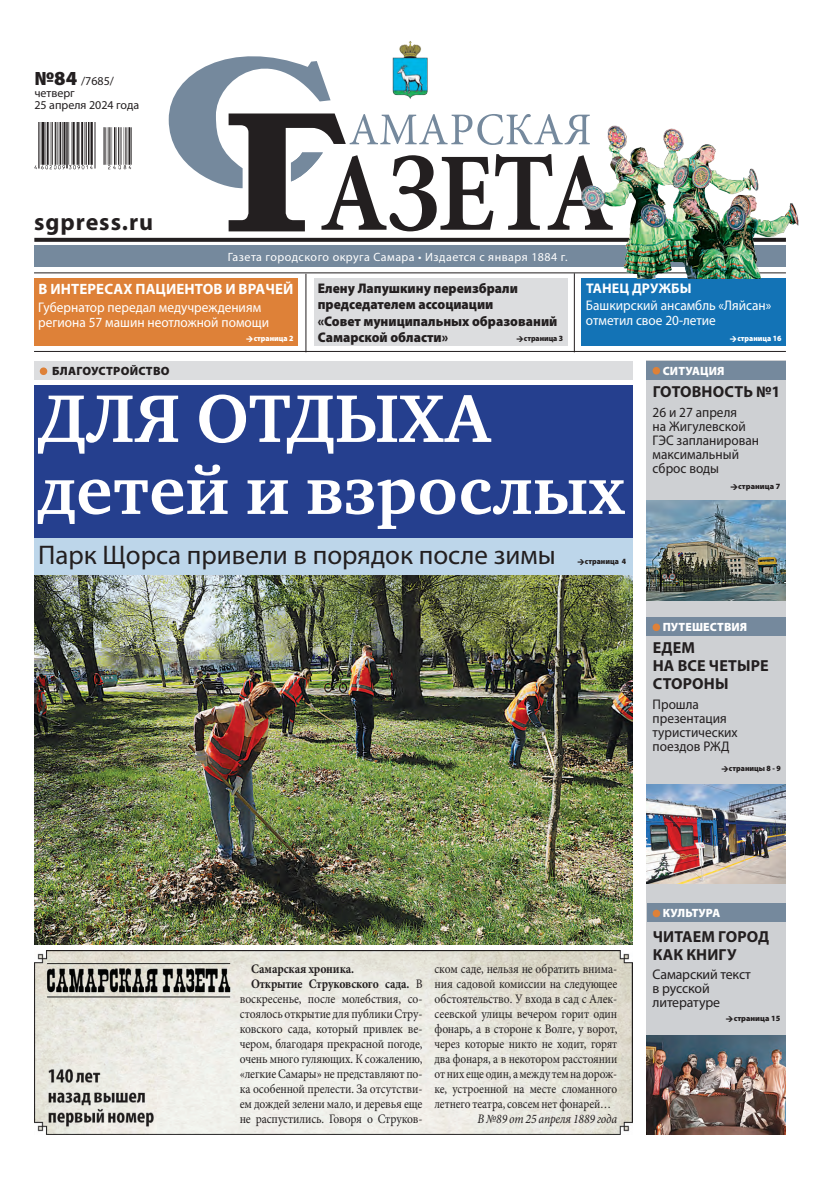
<style>
.page{position:relative;width:820px;height:1191px;background:#fff}
.page>*{position:absolute;margin:0;border:0;box-sizing:border-box;transform-origin:0 0}
.заголовок{font:700 69px/72px "Charter C";color:#fff}
.подзаголовок{font:27px "Myriad Pro";color:#231f20}
.t1{font:700 24px "Myriad Pro";letter-spacing:.04em;color:#231f20}
.анонс_2_заголовок{font:700 16px/18px "Myriad Pro";letter-spacing:.01em;color:#231f20}
.анонс_2_заголовок-2{font:700 15px "Myriad Pro";letter-spacing:.01em;color:#fff}
.анонс_2_заголовок-3{font:14px/14.4px "Myriad Pro";color:#fff;scale:.95 1}
.анонс_1_подзаголовок{font:14px/14px "Myriad Pro";color:#231f20;scale:.95 1}
.анонс_2_заголовок-4{font:900 14px/16.3px "Myriad Pro";color:#231f20;scale:.95 1}
.анонс_1_подзаголовок-2{font:14px/14px "Myriad Pro";color:#231f20}
.анонс_2_заголовок-5{font:700 14px "Myriad Pro";letter-spacing:.01em;color:#fff}
.ЗАГ_в_ТЕКСТЕ{font:13px/15px "Minion Pro";letter-spacing:-.01em;color:#231f20;text-align:justify;scale:.89 1}
.ЗАГ_в_ТЕКСТЕ-2{font:italic 13px "Minion Pro";letter-spacing:-.01em;color:#231f20;scale:.9 1}
.ЗАГ_в_ТЕКСТЕ-3{font:700 13px "Minion Pro";letter-spacing:-.01em;color:#231f20;scale:.9 1}
.t2{font:12px "Myriad Pro";letter-spacing:.04em;color:#fff}
.t3{font:12px/12px "Myriad Pro";color:#231f20}
.рубрика_на_плашке{font:900 12px "Myriad Pro";letter-spacing:.01em;color:#fff}
.надзаголовок_01{font:900 12px "Myriad Pro";letter-spacing:.02em;color:#231f20}
.анонс_1_подзаголовок-3{font:900 8px "Myriad Pro";color:#231f20;scale:.95 1}
.анонс_1_подзаголовок-4{font:900 8px "Myriad Pro";color:#231f20}
.анонс_2_заголовок-6{font:900 8px "Myriad Pro";color:#fff;scale:.95 1}
.анонс_2_заголовок-7{font:900 8px "Myriad Pro";letter-spacing:-.01em;color:#231f20;scale:.95 1}
.s1{font-weight:900;font-size:20px}
.s2{font-weight:700}
</style>
<div class="page">
<div style="left:34px;top:246px;width:751px;height:21px;background:#75899d"></div>
<div style="left:646px;top:360px;width:139px;height:774px;background:#ced0d3"></div>
<div style="left:646px;top:903px;width:139px;height:19px;background:#75899d"></div>
<div style="left:652px;top:909px;width:8px;height:8px;background:#de8138;border-radius:50%"></div>
<hr style="left:34px;top:351px;width:751px;height:1px;background:#231f20">
<div style="left:313px;top:278px;width:254px;height:68px;background:#dcdddf"></div>
<div style="left:34px;top:361px;width:598px;height:19px;background:#dcdddf"></div>
<div style="left:40px;top:367px;width:7px;height:8px;background:#de8138;border-radius:50%"></div>
<hr style="left:305px;top:274px;width:1px;height:78px;background:#231f20">
<hr style="left:573px;top:273px;width:1px;height:79px;background:#231f20">
<svg style="left:34px;top:238px;width:526px;height:4px;background:#2c2829"></svg>
<img style="left:34px;top:122px;width:98px;height:48px">
<svg style="left:169px;top:41px;width:391px;height:190px"></svg>
<img style="left:34px;top:575px;width:598px;height:369px">
<div style="left:646px;top:617px;width:139px;height:19px;background:#75899d"></div>
<div style="left:652px;top:623px;width:7px;height:8px;background:#de8138;border-radius:50%"></div>
<div style="left:646px;top:361px;width:139px;height:18px;background:#75899d"></div>
<div style="left:652px;top:367px;width:7px;height:7px;background:#de8138;border-radius:50%"></div>
<div style="left:34px;top:385px;width:598px;height:153px;background:#253f8e"></div>
<div style="left:34px;top:538px;width:598px;height:37px;background:#bdd6ea"></div>
<div style="left:581px;top:278px;width:204px;height:68px;background:#1373b6"></div>
<div style="left:34px;top:278px;width:264px;height:68px;background:#de8138"></div>
<img style="left:646px;top:784px;width:139px;height:99px">
<img style="left:646px;top:1035px;width:139px;height:99px">
<img style="left:646px;top:501px;width:139px;height:99px">
<hr style="left:34px;top:272px;width:751px;height:1px;background:#231f20">
<img style="left:34px;top:950px;width:598px;height:184px">
<img style="left:560px;top:114px;width:239px;height:164px">
<p class="t3" style="left:34px;top:75px;width:106px"><span class="s1">№84</span> /7685/ четверг<br>25 апреля 2024 года</p>
<p class="t1" style="left:34px;top:206px;width:120px">sgpress.ru</p>
<p class="t2" style="left:228px;top:249px;width:341px">Газета городского округа Самара • Издается с января 1884 г.</p>
<p class="анонс_2_заголовок-2" style="left:38px;top:279px;width:256px">В ИНТЕРЕСАХ ПАЦИЕНТОВ И ВРАЧЕЙ</p>
<p class="анонс_2_заголовок-3" style="left:38px;top:299px;width:244px;line-height:15.1px">Губернатор передал медучреждениям региона 57 машин неотложной помощи</p>
<p class="анонс_2_заголовок-6" style="left:254px;top:333px;width:43px">страница 2</p>
<p class="анонс_2_заголовок-4" style="left:317px;top:280px;width:254px">Елену Лапушкину переизбрали председателем ассоциации<br>«Совет муниципальных образований<br>Самарской области»</p>
<p class="анонс_2_заголовок-7" style="left:523px;top:333px;width:43px">страница 3</p>
<p class="анонс_2_заголовок-5" style="left:585px;top:279px;width:107px">ТАНЕЦ ДРУЖБЫ</p>
<p class="анонс_2_заголовок-3" style="left:585px;top:298px;width:197px">Башкирский ансамбль «Ляйсан» отметил свое 20-летие</p>
<p class="анонс_2_заголовок-6" style="left:737px;top:333px;width:48px">страница 16</p>
<p class="надзаголовок_01" style="left:52px;top:364px;width:119px">БЛАГОУСТРОЙСТВО</p>
<p class="заголовок" style="left:38px;top:383px;width:588px">ДЛЯ ОТДЫХА детей и взрослых</p>
<p class="подзаголовок" style="left:38px;top:538px;width:518px">Парк Щорса привели в порядок после зимы</p>
<p class="анонс_1_подзаголовок-3" style="left:584px;top:557px;width:45px">страница 4</p>
<p class="рубрика_на_плашке" style="left:662px;top:364px;width:63px">СИТУАЦИЯ</p>
<p class="анонс_2_заголовок" style="left:652px;top:382px;width:129px">ГОТОВНОСТЬ №1</p>
<p class="анонс_1_подзаголовок" style="left:652px;top:405px;width:113px">26 и 27 апреля<br>на Жигулевской<br>ГЭС запланирован максимальный сброс воды</p>
<p class="анонс_1_подзаголовок-4" style="left:738px;top:482px;width:43px">страница 7</p>
<p class="рубрика_на_плашке" style="left:662px;top:620px;width:86px">ПУТЕШЕСТВИЯ</p>
<p class="анонс_2_заголовок" style="left:652px;top:638px;width:117px">ЕДЕМ<br>НА ВСЕ ЧЕТЫРЕ<br>СТОРОНЫ</p>
<p class="анонс_1_подзаголовок" style="left:652px;top:696px;width:91px">Прошла презентация туристических поездов РЖД</p>
<p class="анонс_1_подзаголовок-3" style="left:728px;top:764px;width:56px">страницы 8 - 9</p>
<p class="ЗАГ_в_ТЕКСТЕ-3" style="left:251px;top:959px;width:116px">Самарская хроника.</p>
<p class="ЗАГ_в_ТЕКСТЕ" style="left:240px;top:976px;width:207px;text-indent:11px"><span class="s2">Открытие Струковского сада.</span> В воскресенье, после молебствия, со&shy;стоялось открытие для публики Стру&shy;ковского сада, который привлек ве&shy;чером, благодаря прекрасной погоде, очень много гуляющих. К сожалению, «легкие Самары» не представляют по&shy;ка особенной прелести. За отсутстви&shy;ем дождей зелени мало, и деревья еще не распустились. Говоря о Струков-</p>
<p class="ЗАГ_в_ТЕКСТЕ" style="left:434px;top:961px;width:207px">ском саде, нельзя не обратить внима&shy;ния садовой комиссии на следующее обстоятельство. У входа в сад с Алек&shy;сеевской улицы вечером горит один фонарь, а в стороне к Волге, у ворот, через которые никто не ходит, горят два фонаря, а в некотором расстоянии от них еще один, а между тем на дорож&shy;ке, устроенной на месте сломанного летнего театра, совсем нет фонарей…</p>
<p class="ЗАГ_в_ТЕКСТЕ-2" style="left:477px;top:1109px;width:157px">В №89 от 25 апреля 1889 года</p>
<p class="рубрика_на_плашке" style="left:662px;top:906px;width:59px">КУЛЬТУРА</p>
<p class="анонс_2_заголовок" style="left:652px;top:926px;width:118px">ЧИТАЕМ ГОРОД<br>КАК КНИГУ</p>
<p class="анонс_1_подзаголовок-2" style="left:652px;top:967px;width:100px">Самарский текст в русской литературе</p>
<p class="анонс_1_подзаголовок-4" style="left:733px;top:1013px;width:48px">страница 15</p>
</div>
